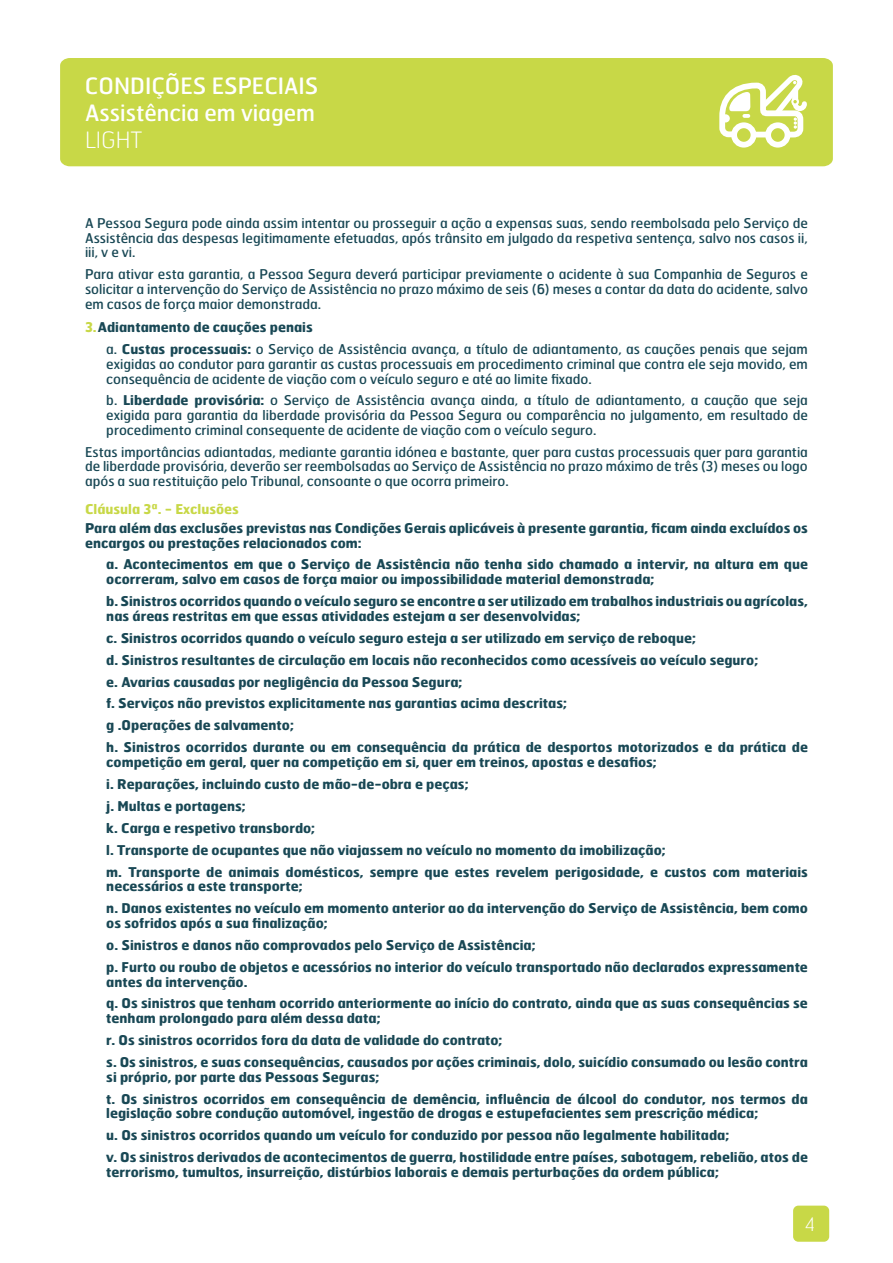
<style>
.page{position:relative;width:893px;height:1263px;background:#fff}
.page>*{position:absolute;margin:0;border:0;box-sizing:border-box;transform-origin:0 0}
.t1{font:22.5px/27px "Hermes";color:#fff}
.t2{font:100 22.5px "Hermes";color:#fff}
.t3{font:100 18.75px "Hermes";color:#fff}
.t4{font:700 13.5px/21.9px "Hermes";color:#194855}
.t5{font:13.5px/14.7px "Hermes";color:#194855;text-align:justify}
.t6{font:700 13.5px "Hermes";color:#c8d847}
.s1{font-weight:700;color:#c8d847}
.s2{font-weight:700}
</style>
<div class="page">
<div style="left:793px;top:1205px;width:36px;height:37px;background:#c8d847;border-radius:5px"></div>
<div style="left:60px;top:58px;width:773px;height:108px;background:#c8d847"></div>
<div style="left:731px;top:122px;width:25px;height:26px;border:6px solid #fff;border-radius:50%"></div>
<div style="left:765px;top:122px;width:25px;height:26px;border:6px solid #fff;border-radius:50%"></div>
<svg style="left:716px;top:72px;width:93px;height:68px"></svg>
<h1 class="t1" style="left:85px;top:72px;width:235px">CONDIÇÕES ESPECIAIS<br>Assistência em viagem</h1>
<h1 class="t2" style="left:85px;top:126px;width:58px">LIGHT</h1>
<p class="t5" style="left:85px;top:215px;width:724px">A Pessoa Segura pode ainda assim intentar ou prosseguir a ação a expensas suas, sendo reembolsada pelo Serviço de Assistência das despesas legitimamente efetuadas, após trânsito em julgado da respetiva sentença, salvo nos casos ii, iii, v e vi.</p>
<p class="t5" style="left:85px;top:267px;width:724px">Para ativar esta garantia, a Pessoa Segura deverá participar previamente o acidente à sua Companhia de Seguros e solicitar a intervenção do Serviço de Assistência no prazo máximo de seis (6) meses a contar da data do acidente, salvo em casos de força maior demonstrada.</p>
<p class="t5" style="left:106px;top:316px;width:703px;line-height:21.9px;text-indent:-21px"><span class="s1">3.</span><span class="s2">Adiantamento de cauções penais<br></span>a. <span class="s2">Custas processuais:</span> o Serviço de Assistência avança, a título de adiantamento, as cauções penais que sejam</p>
<p class="t5" style="left:106px;top:356px;width:703px">exigidas ao condutor para garantir as custas processuais em procedimento criminal que contra ele seja movido, em consequência de acidente de viação com o veículo seguro e até ao limite fixado.</p>
<p class="t5" style="left:106px;top:393px;width:703px">b. <span class="s2">Liberdade provisória:</span> o Serviço de Assistência avança ainda, a título de adiantamento, a caução que seja exigida para garantia da liberdade provisória da Pessoa Segura ou comparência no julgamento, em resultado de procedimento criminal consequente de acidente de viação com o veículo seguro.</p>
<p class="t5" style="left:85px;top:444px;width:724px">Estas importâncias adiantadas, mediante garantia idónea e bastante, quer para custas processuais quer para garantia de liberdade provisória, deverão ser reembolsadas ao Serviço de Assistência no prazo máximo de três (3) meses ou logo após a sua restituição pelo Tribunal, consoante o que ocorra primeiro.</p>
<p class="t6" style="left:85px;top:500px;width:155px">Cláusula 3ª. - Exclusões</p>
<p class="t4" style="left:85px;top:520px;width:724px;line-height:14.7px">Para além das exclusões previstas nas Condições Gerais aplicáveis à presente garantia, ficam ainda excluídos os encargos ou prestações relacionados com:</p>
<p class="t4" style="left:106px;top:557px;width:703px;line-height:14.7px">a. Acontecimentos em que o Serviço de Assistência não tenha sido chamado a intervir, na altura em que ocorreram, salvo em casos de força maior ou impossibilidade material demonstrada;</p>
<p class="t4" style="left:106px;top:593px;width:703px;line-height:14.7px">b. Sinistros ocorridos quando o veículo seguro se encontre a ser utilizado em trabalhos industriais ou agrícolas, nas áreas restritas em que essas atividades estejam a ser desenvolvidas;</p>
<p class="t4" style="left:106px;top:626px;width:703px">c. Sinistros ocorridos quando o veículo seguro esteja a ser utilizado em serviço de reboque;<br>d. Sinistros resultantes de circulação em locais não reconhecidos como acessíveis ao veículo seguro;<br>e. Avarias causadas por negligência da Pessoa Segura;<br>f. Serviços não previstos explicitamente nas garantias acima descritas;<br>g .Operações de salvamento;<br>h. Sinistros ocorridos durante ou em consequência da prática de desportos motorizados e da prática de</p>
<p class="t4" style="left:106px;top:751px;width:703px">competição em geral, quer na competição em si, quer em treinos, apostas e desafios;<br>i. Reparações, incluindo custo de mão-de-obra e peças;<br>j. Multas e portagens;<br>k. Carga e respetivo transbordo;<br>l. Transporte de ocupantes que não viajassem no veículo no momento da imobilização;<br>m. Transporte de animais domésticos, sempre que estes revelem perigosidade, e custos com materiais</p>
<p class="t4" style="left:106px;top:875px;width:703px">necessários a este transporte;<br>n. Danos existentes no veículo em momento anterior ao da intervenção do Serviço de Assistência, bem como</p>
<p class="t4" style="left:106px;top:912px;width:703px">os sofridos após a sua finalização;<br>o. Sinistros e danos não comprovados pelo Serviço de Assistência;<br>p. Furto ou roubo de objetos e acessórios no interior do veículo transportado não declarados expressamente</p>
<p class="t4" style="left:106px;top:970px;width:703px">antes da intervenção.<br>q. Os sinistros que tenham ocorrido anteriormente ao início do contrato, ainda que as suas consequências se</p>
<p class="t4" style="left:106px;top:1007px;width:703px">tenham prolongado para além dessa data;<br>r. Os sinistros ocorridos fora da data de validade do contrato;<br>s. Os sinistros, e suas consequências, causados por ações criminais, dolo, suicídio consumado ou lesão contra</p>
<p class="t4" style="left:106px;top:1065px;width:703px">si próprio, por parte das Pessoas Seguras;<br>t. Os sinistros ocorridos em consequência de demência, influência de álcool do condutor, nos termos da</p>
<p class="t4" style="left:106px;top:1102px;width:703px">legislação sobre condução automóvel, ingestão de drogas e estupefacientes sem prescrição médica;<br>u. Os sinistros ocorridos quando um veículo for conduzido por pessoa não legalmente habilitada;<br>v. Os sinistros derivados de acontecimentos de guerra, hostilidade entre países, sabotagem, rebelião, atos de</p>
<p class="t4" style="left:106px;top:1160px;width:614px">terrorismo, tumultos, insurreição, distúrbios laborais e demais perturbações da ordem pública;</p>
<h2 class="t3" style="left:805px;top:1212px;width:12px">4</h2>
</div>
